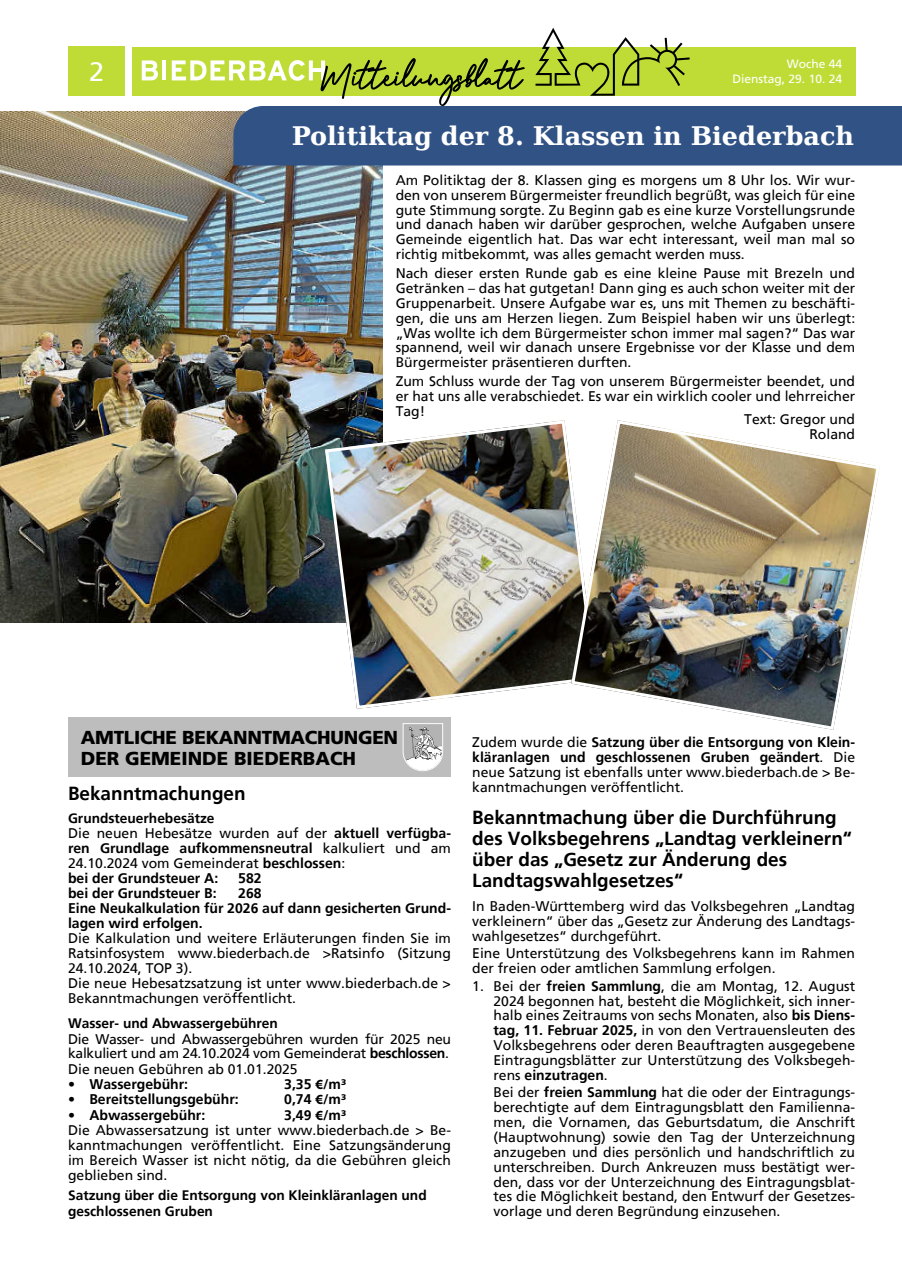
<style>
.page{position:relative;width:902px;height:1280px;background:#fff}
.page>*{position:absolute;margin:0;border:0;box-sizing:border-box;transform-origin:0 0}
.t1{font:27px "Frutiger";color:#fff}
.t2{font:700 25.5px "DejaVu Serif";color:#fff}
.t3{font:700 18.9px/21px "Frutiger";color:#000}
.t4{font:900 18.75px/21px "Frutiger";letter-spacing:-.015em;color:#000}
.t5{font:13.95px/14.9px "Frutiger";color:#000;text-align:justify}
.t6{font:700 13.95px/15px "Frutiger";color:#000}
.t7{font:13.95px/15.1px "Frutiger";letter-spacing:-.02em;color:#000}
.t8{font:700 13.65px/15.9px "Frutiger";color:#000}
.t9{font:12px "Frutiger";color:#fff}
.s1{font-weight:400}
.s2{font-weight:700}
.s3{font-family:"Myriad Pro"}
.s4{font-family:"Myriad Pro";font-weight:700}
</style>
<div class="page">
<div style="left:132px;top:47px;width:723px;height:49px;background:#bfdc36"></div>
<div style="left:68px;top:47px;width:57px;height:49px;background:#bfdc36"></div>
<svg style="left:142px;top:60px;width:16px;height:20px"></svg>
<hr style="left:162px;top:60px;width:4px;height:20px;background:#fff">
<img style="left:0;top:112px;width:383px;height:510px">
<img style="left:325px;top:420px;width:246px;height:285px">
<div style="left:325px;top:420px;width:271px;height:289px;border:3px solid #fff;border-radius:30px"></div>
<svg style="left:172px;top:28px;width:729px;height:138px"></svg>
<img style="left:571px;top:421px;width:304px;height:305px">
<div style="left:571px;top:420px;width:308px;height:310px;border:3px solid #fff;border-radius:46px"></div>
<div style="left:68px;top:717px;width:383px;height:60px;background:#bdbdbe"></div>
<svg style="left:402px;top:723px;width:41px;height:48px"></svg>
<h1 class="t1" style="left:89px;top:56px;width:17px">2</h1>
<p class="t9" style="left:786px;top:57px;width:57px">Woche 44</p>
<p class="t9" style="left:732px;top:72px;width:111px">Dienstag, 29. 10. 24</p>
<h2 class="t2" style="left:292px;top:115px;width:564px">Politiktag der 8. Klassen in Biederbach</h2>
<p class="t5" style="left:395px;top:172px;width:461px">Am Politiktag der 8. Klassen ging es morgens um 8 Uhr los. Wir wur&shy;den von unserem Bürgermeister freundlich begrüßt, was gleich für eine gute Stimmung sorgte. Zu Beginn gab es eine kurze Vorstellungsrunde und danach haben wir darüber gesprochen, welche Aufgaben unsere Gemeinde eigentlich hat. Das war echt interessant, weil man mal so richtig mitbekommt, was alles gemacht werden muss.</p>
<p class="t5" style="left:395px;top:266px;width:461px">Nach dieser ersten Runde gab es eine kleine Pause mit Brezeln und Getränken – das hat gutgetan! Dann ging es auch schon weiter mit der Gruppenarbeit. Unsere Aufgabe war es, uns mit Themen zu beschäfti&shy;gen, die uns am Herzen liegen. Zum Beispiel haben wir uns überlegt: „Was wollte ich dem Bürgermeister schon immer mal sagen?“ Das war spannend, weil wir danach unsere Ergebnisse vor der Klasse und dem Bürgermeister präsentieren durften.</p>
<p class="t5" style="left:395px;top:374px;width:461px">Zum Schluss wurde der Tag von unserem Bürgermeister beendet, und er hat uns alle verabschiedet. Es war ein wirklich cooler und lehrreicher Tag!</p>
<p class="t5" style="left:744px;top:412px;width:112px;text-align:right">Text: Gregor und<br>Roland</p>
<h3 class="t4" style="left:81px;top:727px;width:319px">AMTLICHE BEKANNTMACHUNGEN<br>DER GEMEINDE BIEDERBACH</h3>
<h3 class="t3" style="left:68px;top:782px;width:179px">Bekanntmachungen</h3>
<p class="t8" style="left:68px;top:810px;width:148px">Grundsteuerhebesätze</p>
<p class="t6" style="left:68px;top:825px;width:384px"><span class="s1">Die neuen Hebesätze wurden auf der</span> aktuell verfügba&shy;ren Grundlage aufkommensneutral <span class="s1">kalkuliert und am 24.10.2024 vom Gemeinderat</span> beschlossen<span class="s1">:<br></span>bei der Grundsteuer A:</p>
<p class="t6" style="left:238px;top:870px;width:25px">582</p>
<p class="t6" style="left:68px;top:886px;width:150px">bei der Grundsteuer B:</p>
<p class="t6" style="left:68px;top:886px;width:384px;text-indent:170px">268<br>Eine Neukalkulation für 2026 auf dann gesicherten Grund&shy;lagen wird erfolgen.</p>
<p class="t5" style="left:68px;top:931px;width:384px;text-align:left">Die Kalkulation und weitere Erläuterungen finden Sie im Ratsinfosystem www.biederbach.de &gt;Ratsinfo (Sitzung 24.10.2024, TOP 3).<br>Die neue Hebesatzsatzung ist unter www.biederbach.de &gt; Bekanntmachungen veröffentlicht.</p>
<p class="t8" style="left:68px;top:1015px;width:211px">Wasser- und Abwassergebühren</p>
<p class="t7" style="left:68px;top:1031px;width:384px">Die Wasser- und Abwassergebühren wurden für 2025 neu kalkuliert und am 24.10.2024 vom Gemeinderat <span class="s2">beschlossen</span>.<br>Die neuen Gebühren ab 01.01.2025</p>
<p class="t6" style="left:68px;top:1076px;width:122px"><span class="s1">•</span> Wassergebühr:</p>
<p class="t6" style="left:284px;top:1076px;width:63px">3,35 <span class="s3">€</span>/m³</p>
<p class="t6" style="left:68px;top:1092px;width:172px"><span class="s1">•</span> Bereitstellungsgebühr:</p>
<p class="t6" style="left:284px;top:1092px;width:63px">0,74 <span class="s3">€</span>/m³</p>
<p class="t6" style="left:68px;top:1107px;width:139px"><span class="s1">•</span> Abwassergebühr:</p>
<p class="t5" style="left:68px;top:1107px;width:384px;text-align:left;text-indent:216px"><span class="s2">3,49</span> <span class="s4">€</span><span class="s2">/m³<br></span>Die Abwassersatzung ist unter www.biederbach.de &gt; Be&shy;kanntmachungen veröffentlicht. Eine Satzungsänderung im Bereich Wasser ist nicht nötig, da die Gebühren gleich geblieben sind.</p>
<p class="t8" style="left:68px;top:1187px;width:360px">Satzung über die Entsorgung von Kleinkläranlagen und geschlossenen Gruben</p>
<p class="t5" style="left:472px;top:735px;width:384px">Zudem wurde die <span class="s2">Satzung über die Entsorgung von Klein&shy;kläranlagen und geschlossenen Gruben geändert</span>. Die neue Satzung ist ebenfalls unter www.biederbach.de &gt; Be&shy;kanntmachungen veröffentlicht.</p>
<h3 class="t3" style="left:472px;top:807px;width:381px">Bekanntmachung über die Durchführung des Volksbegehrens „Landtag verkleinern“ über das „Gesetz zur Änderung des Landtagswahlgesetzes“</h3>
<p class="t5" style="left:472px;top:899px;width:384px">In Baden-Württemberg wird das Volksbegehren „Landtag verkleinern“ über das „Gesetz zur Änderung des Landtags&shy;wahlgesetzes“ durchgeführt.</p>
<p class="t5" style="left:472px;top:946px;width:384px">Eine Unterstützung des Volksbegehrens kann im Rahmen der freien oder amtlichen Sammlung erfolgen.</p>
<p class="t5" style="left:493px;top:978px;width:363px;text-indent:-21px">1. Bei der <span class="s2">freien Sammlung</span>, die am Montag, 12. August 2024 begonnen hat, besteht die Möglichkeit, sich inner&shy;halb eines Zeitraums von sechs Monaten, also <span class="s2">bis Diens&shy;tag, 11. Februar 2025,</span> in von den Vertrauensleuten des Volksbegehrens oder deren Beauftragten ausgegebene Eintragungsblätter zur Unterstützung des Volksbegeh&shy;rens <span class="s2">einzutragen</span>.</p>
<p class="t5" style="left:493px;top:1085px;width:363px">Bei der <span class="s2">freien Sammlung</span> hat die oder der Eintragungs&shy;berechtigte auf dem Eintragungsblatt den Familienna&shy;men, die Vornamen, das Geburtsdatum, die Anschrift (Hauptwohnung) sowie den Tag der Unterzeichnung anzugeben und dies persönlich und handschriftlich zu unterschreiben. Durch Ankreuzen muss bestätigt wer&shy;den, dass vor der Unterzeichnung des Eintragungsblat&shy;tes die Möglichkeit bestand, den Entwurf der Gesetzes&shy;vorlage und deren Begründung einzusehen.</p>
</div>
